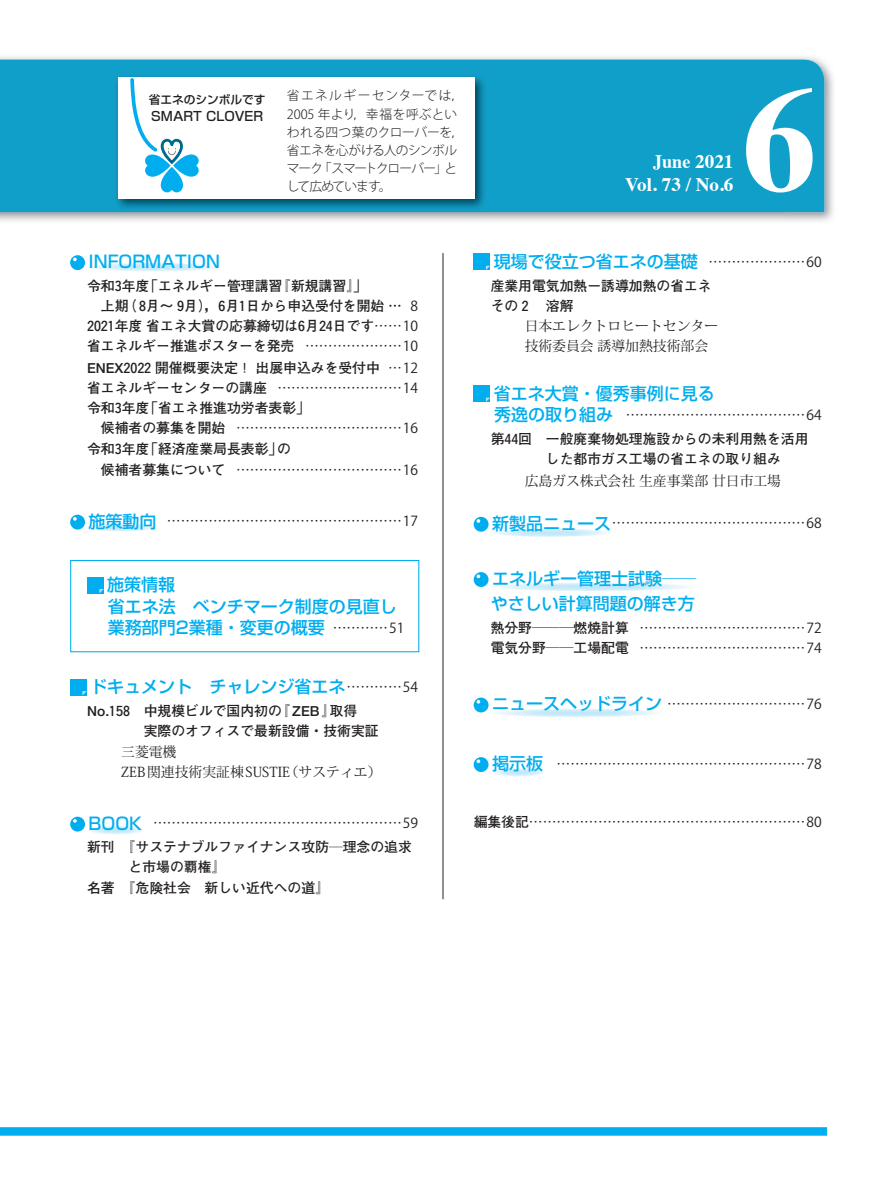
<style>
.page{position:relative;width:893px;height:1191px;background:#fff}
.page>*{position:absolute;margin:0;border:0;box-sizing:border-box;transform-origin:0 0}
.t1{font:700 148.8px "Times";color:#fff}
.t2{font:700 19.2px/23.4px "Times";color:#fff;text-align:right;scale:.95 1}
.t3{font:500 16.95px/21.3px "Shin Go Pro";color:#00aeef;text-align:right}
.t4{font:700 13.8px/20.2px "Futo Go B101";color:#231f20}
.t5{font:13.8px/20.2px "Koz Go Pro";color:#231f20}
.t6{font:13.8px/20.2px "Koz Min Pro";color:#231f20}
.t7{font:300 12.75px/18.1px "Koz Go Pro";letter-spacing:-.025em;color:#231f20}
.t8{font:500 12.75px "Shin Go Pro";color:#231f20}
.t9{font:500 11.7px "Shin Go Pro";color:#231f20}
.s1{font-family:"Futogo Num";font-weight:400}
.s2{font-family:"Koz Go Pro";font-weight:400}
.s3{font-family:"Futo Go B101";font-weight:700}
.s4{font-family:"Shin Go Pro";font-weight:500;font-size:16.95px;color:#00aeef}
.s5{font-family:"Koz Go Pro";font-weight:400;font-size:13.8px;color:#231f20}
</style>
<div class="page">
<img style="left:0;top:56px;width:834px;height:40px">
<img style="left:784px;top:96px;width:49px;height:125px">
<div style="left:0;top:60px;width:824px;height:152px;background:#109fc9"></div>
<hr style="left:443px;top:253px;width:1px;height:646px;background:#231f20">
<div style="left:474px;top:254px;width:16px;height:16px;background:#00aeef"></div>
<div style="left:474px;top:385px;width:16px;height:17px;background:#00aeef"></div>
<svg style="left:486px;top:397px;width:4px;height:5px"></svg>
<div style="left:474px;top:517px;width:14px;height:14px;background:#00aeef;border-radius:50%"></div>
<svg style="left:477px;top:519px;width:3px;height:4px"></svg>
<div style="left:474px;top:572px;width:14px;height:15px;background:#00aeef;border-radius:50%"></div>
<svg style="left:477px;top:574px;width:3px;height:4px"></svg>
<svg style="left:474px;top:697px;width:14px;height:15px"></svg>
<div style="left:474px;top:757px;width:14px;height:15px;background:#00aeef;border-radius:50%"></div>
<svg style="left:477px;top:759px;width:3px;height:4px"></svg>
<img style="left:114px;top:74px;width:374px;height:137px">
<div style="left:118px;top:78px;width:357px;height:121px;background:#fff"></div>
<svg style="left:130px;top:78px;width:69px;height:114px"></svg>
<div style="left:0;top:1127px;width:827px;height:8px;background:#00aeef"></div>
<div style="left:70px;top:255px;width:15px;height:15px;background:#00aeef;border-radius:50%"></div>
<svg style="left:73px;top:257px;width:4px;height:4px"></svg>
<div style="left:70px;top:514px;width:15px;height:15px;background:#00aeef;border-radius:50%"></div>
<svg style="left:73px;top:517px;width:4px;height:4px"></svg>
<div style="left:87px;top:577px;width:17px;height:16px;background:#00aeef"></div>
<svg style="left:99px;top:589px;width:5px;height:4px"></svg>
<div style="left:70px;top:679px;width:17px;height:16px;background:#00aeef"></div>
<svg style="left:82px;top:691px;width:5px;height:4px"></svg>
<div style="left:70px;top:816px;width:15px;height:15px;background:#00aeef;border-radius:50%"></div>
<svg style="left:73px;top:819px;width:4px;height:3px"></svg>
<div style="left:70px;top:560px;width:349px;height:92px;border:1px solid #00aeef"></div>
<p class="t9" style="left:149px;top:90px;width:118px">省エネのシンボルです</p>
<p class="t8" style="left:151px;top:105px;width:113px">SMART CLOVER</p>
<p class="t7" style="left:287px;top:87px;width:179px">省エネルギーセンターでは，<br>2005 年より，幸福を呼ぶといわれる四つ葉のクローバーを，省エネを心がける人のシンボルマーク「スマートクローバー」として広めています。</p>
<h2 class="t2" style="left:625px;top:148px;width:115px">June 2021<br>Vol. 73 / No.6</h2>
<h1 class="t1" style="left:742px;top:-2px;width:76px">6</h1>
<p class="t3" style="left:89px;top:249px;width:133px">INFORMATION</p>
<p class="t4" style="left:87px;top:275px;width:281px">令和<span class="s1">3</span>年度「エネルギー管理講習『新規講習』」</p>
<p class="t4" style="left:101px;top:296px;width:319px">上期（<span class="s1">8</span>月～ <span class="s1">9</span>月），<span class="s1">6</span>月<span class="s1">1</span>日から申込受付を開始 … <span class="s2">8</span></p>
<p class="t4" style="left:87px;top:316px;width:332px"><span class="s1">2021</span>年度省エネ大賞の応募締切は<span class="s1">6</span>月<span class="s1">24</span>日です<span class="s2">……10</span></p>
<p class="t4" style="left:87px;top:336px;width:332px">省エネルギー推進ポスターを発売 <span class="s2">…………………10</span></p>
<p class="t4" style="left:87px;top:358px;width:332px;text-align:justify">ENEX<span class="s1">2022</span> 開催概要決定！出展申込みを受付中 <span class="s2">…12</span>省エネルギーセンターの講座 <span class="s2">………………………14</span>令和<span class="s1">3</span>年度「省エネ推進功労者表彰」</p>
<p class="t5" style="left:101px;top:418px;width:319px"><span class="s3">候補者の募集を開始</span> ………………………………16</p>
<p class="t4" style="left:87px;top:438px;width:205px">令和<span class="s1">3</span>年度「経済産業局長表彰」の</p>
<p class="t5" style="left:101px;top:460px;width:319px"><span class="s3">候補者募集について</span> ………………………………16</p>
<p class="t5" style="left:89px;top:511px;width:331px"><span class="s4">施策動向</span> ……………………………………………17</p>
<p class="t3" style="left:70px;top:572px;width:350px;text-align:left;text-indent:37px">施策情報<br>　　省エネ法　ベンチマーク制度の見直し<br>　　業務部門2業種・変更の概要 <span class="s5">…………51　</span></p>
<p class="t3" style="left:90px;top:674px;width:329px">ドキュメント　チャレンジ省エネ <span class="s5">…………54</span></p>
<p class="t4" style="left:144px;top:701px;width:236px;text-indent:-57px">No.<span class="s1">158</span> 中規模ビルで国内初の『ZEB』取得<br>実際のオフィスで最新設備・技術実証</p>
<p class="t6" style="left:121px;top:741px;width:262px">三菱電機<br>ZEB関連技術実証棟SUSTIE（サスティエ）</p>
<p class="t5" style="left:89px;top:813px;width:331px"><span class="s4">BOOK</span> ………………………………………………59</p>
<p class="t4" style="left:87px;top:837px;width:326px">新刊『サステナブルファイナンス攻防―理念の追求</p>
<p class="t4" style="left:129px;top:857px;width:98px">と市場の覇権』</p>
<p class="t4" style="left:87px;top:877px;width:243px">名著『危険社会 新しい近代への道』</p>
<p class="t3" style="left:494px;top:249px;width:329px">現場で役立つ省エネの基礎 <span class="s5">…………………60</span></p>
<p class="t4" style="left:491px;top:275px;width:223px">産業用電気加熱－誘導加熱の省エネその２ 溶解</p>
<p class="t6" style="left:525px;top:315px;width:195px">日本エレクトロヒートセンター技術委員会 誘導加熱技術部会</p>
<p class="t3" style="left:494px;top:381px;width:223px">省エネ大賞・優秀事例に見る</p>
<p class="t5" style="left:494px;top:405px;width:329px"><span class="s4">秀逸の取り組み</span> …………………………………64</p>
<p class="t4" style="left:546px;top:429px;width:264px;text-indent:-55px">第<span class="s1">44</span>回 一般廃棄物処理施設からの未利用熱を活用した都市ガス工場の省エネの取り組み</p>
<p class="t6" style="left:525px;top:470px;width:258px">広島ガス株式会社 生産事業部 廿日市工場</p>
<p class="t5" style="left:492px;top:513px;width:331px"><span class="s4">新製品ニュース</span> ……………………………………68</p>
<p class="t3" style="left:474px;top:564px;width:224px;line-height:25.5px">エネルギー管理士試験──　やさしい計算問題の解き方</p>
<p class="t5" style="left:491px;top:618px;width:332px"><span class="s3">熱分野───燃焼計算</span> ………………………………72<span class="s3">電気分野──工場配電</span> ………………………………74</p>
<p class="t5" style="left:492px;top:694px;width:331px"><span class="s4">ニュースヘッドライン</span> …………………………76</p>
<p class="t5" style="left:492px;top:754px;width:331px"><span class="s4">掲示板</span> ………………………………………………78</p>
<p class="t5" style="left:474px;top:812px;width:350px"><span class="s3">編集後記</span>……………………………………………………80</p>
</div>
